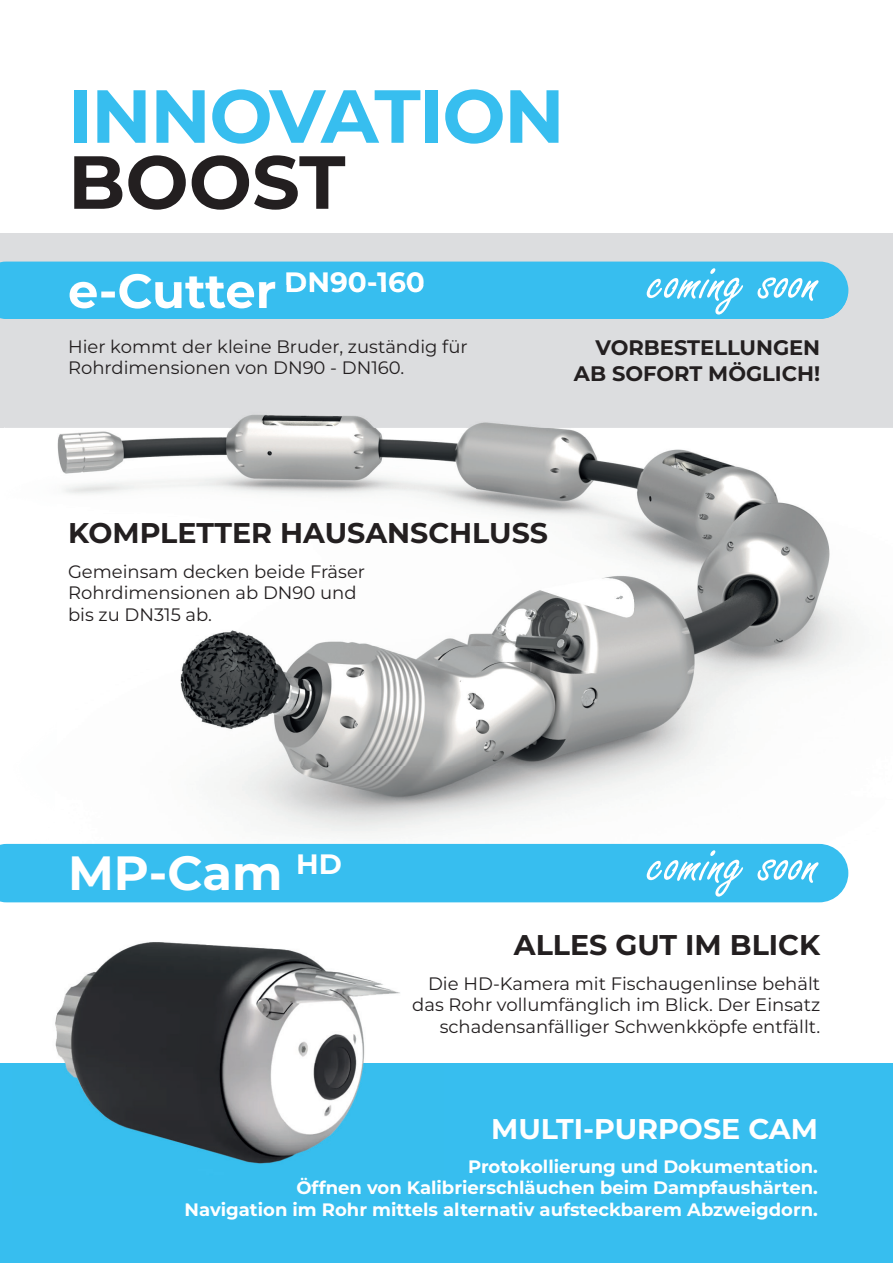
<style>
.page{position:relative;width:893px;height:1263px;background:#fff}
.page>*{position:absolute;margin:0;border:0;box-sizing:border-box;transform-origin:0 0}
.t1{font:700 75px "Montserrat";letter-spacing:-.02em;color:#37beef}
.t2{font:700 75px "Montserrat";color:#231f20}
.t3{font:61.5px "Freestyle Script";color:#fff}
.t4{font:700 48px "Montserrat";color:#fff}
.t5{font:700 28.5px "Montserrat";color:#231f20}
.t6{font:700 28.5px "Montserrat";color:#fff}
.t7{font:700 21px/25.2px "Montserrat";color:#231f20;text-align:right}
.t8{font:18px/21.6px "Montserrat";color:#231f20}
.t9{font:700 18px/21.6px "Montserrat";color:#fff;text-align:right}
</style>
<div class="page">
<div style="left:0;top:1063px;width:893px;height:200px;background:#37beef"></div>
<div style="left:0;top:234px;width:893px;height:194px;background:#dcdddf"></div>
<div style="left:0;top:262px;width:848px;height:57px;background:#37beef"></div>
<img style="left:55px;top:942px;width:345px;height:222px">
<img style="left:4px;top:286px;width:848px;height:558px">
<div style="left:4px;top:286px;width:844px;height:33px;background:#37beef"></div>
<img style="left:70px;top:286px;width:205px;height:23px">
<img style="left:276px;top:286px;width:148px;height:6px">
<div style="left:0;top:844px;width:848px;height:58px;background:#37beef"></div>
<h1 class="t1" style="left:68px;top:66px;width:498px">INNOVATION</h1>
<h1 class="t2" style="left:68px;top:132px;width:279px">BOOST</h1>
<h3 class="t4" style="left:68px;top:259px;width:358px">e-Cutter <sup>DN90-160</sup></h3>
<p class="t8" style="left:68px;top:335px;width:401px">Hier kommt der kleine Bruder, zuständig für<br>Rohrdimensionen von DN90 - DN160.</p>
<h2 class="t3" style="left:649px;top:247px;width:172px">coming soon</h2>
<p class="t7" style="left:574px;top:335px;width:248px">VORBESTELLUNGEN<br>AB SOFORT MÖGLICH!</p>
<h3 class="t5" style="left:68px;top:514px;width:482px">KOMPLETTER HAUSANSCHLUSS</h3>
<p class="t8" style="left:68px;top:560px;width:299px">Gemeinsam decken beide Fräser<br>Rohrdimensionen ab DN90 und bis zu DN315 ab.</p>
<h3 class="t4" style="left:68px;top:841px;width:275px">MP-Cam <sup>HD</sup></h3>
<h2 class="t3" style="left:649px;top:829px;width:172px">coming soon</h2>
<h3 class="t5" style="left:514px;top:926px;width:308px">ALLES GUT IM BLICK</h3>
<p class="t8" style="left:412px;top:972px;width:410px;text-align:right">Die HD-Kamera mit Fischaugenlinse behält das Rohr vollumfänglich im Blick. Der Einsatz schadensanfälliger Schwenkköpfe entfällt.</p>
<h3 class="t6" style="left:491px;top:1110px;width:328px">MULTI-PURPOSE CAM</h3>
<p class="t9" style="left:185px;top:1155px;width:635px">Protokollierung und Dokumentation.<br>Öffnen von Kalibrierschläuchen beim Dampfaushärten.<br>Navigation im Rohr mittels alternativ aufsteckbarem Abzweigdorn.</p>
</div>
